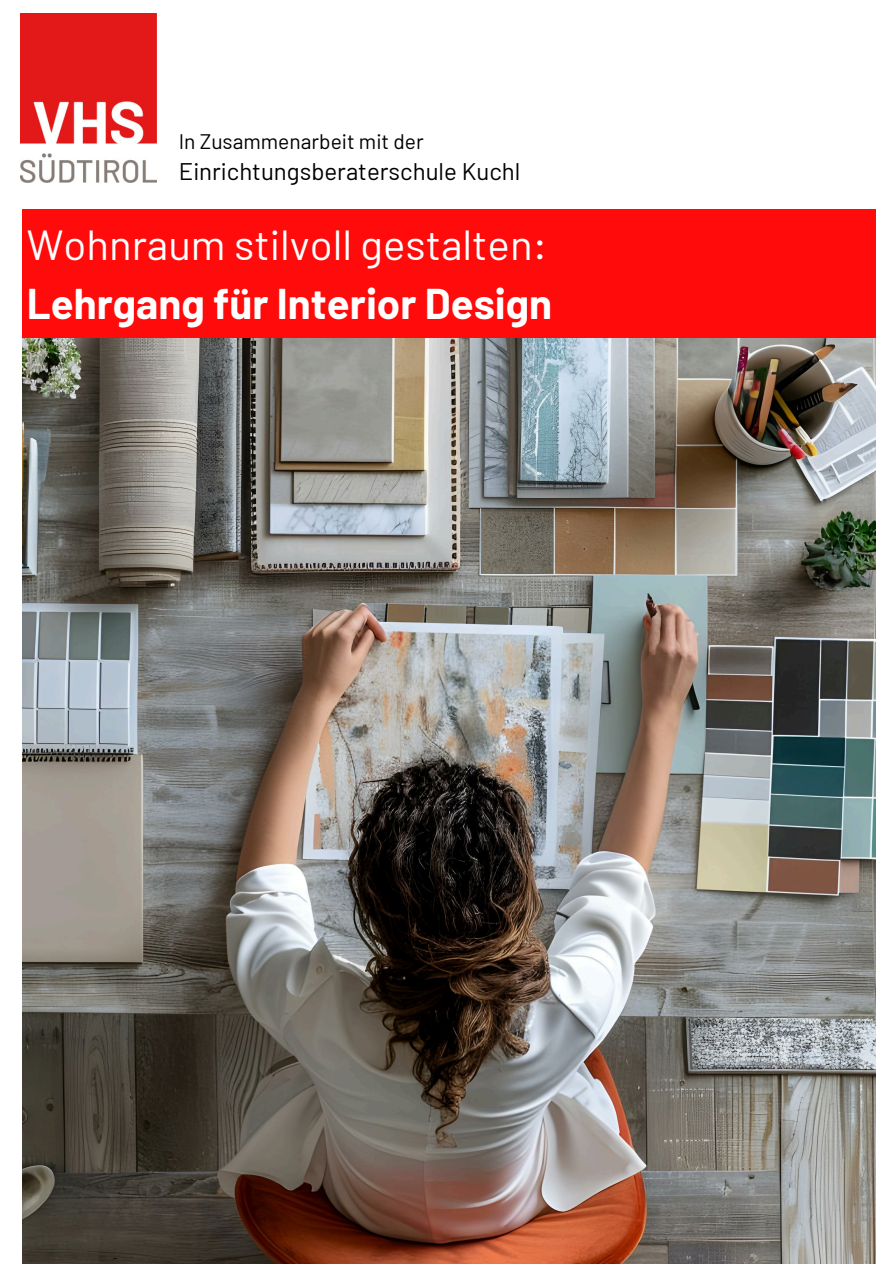
<style>
.page{position:relative;width:894px;height:1264px;background:#fff}
.page>*{position:absolute;margin:0;border:0;box-sizing:border-box;transform-origin:0 0}
.t1{font:42px/58.5px "Barlow";color:#fff}
.t2{font:24px "Barlow";color:#000}
.t3{font:21px "Barlow";color:#000}
.s1{font-weight:700}
</style>
<div class="page">
<img style="left:20px;top:13px;width:136px;height:169px">
<div style="left:22px;top:210px;width:853px;height:129px;background:#ff0b0b"></div>
<img style="left:22px;top:339px;width:853px;height:924px">
<h1 class="t3" style="left:179px;top:127px;width:246px">In Zusammenarbeit mit der</h1>
<p class="t2" style="left:179px;top:156px;width:343px">Einrichtungsberaterschule Kuchl</p>
<p class="t1" style="left:27px;top:214px;width:527px">Wohnraum stilvoll gestalten:<br><span class="s1">Lehrgang für Interior Design</span></p>
</div>
